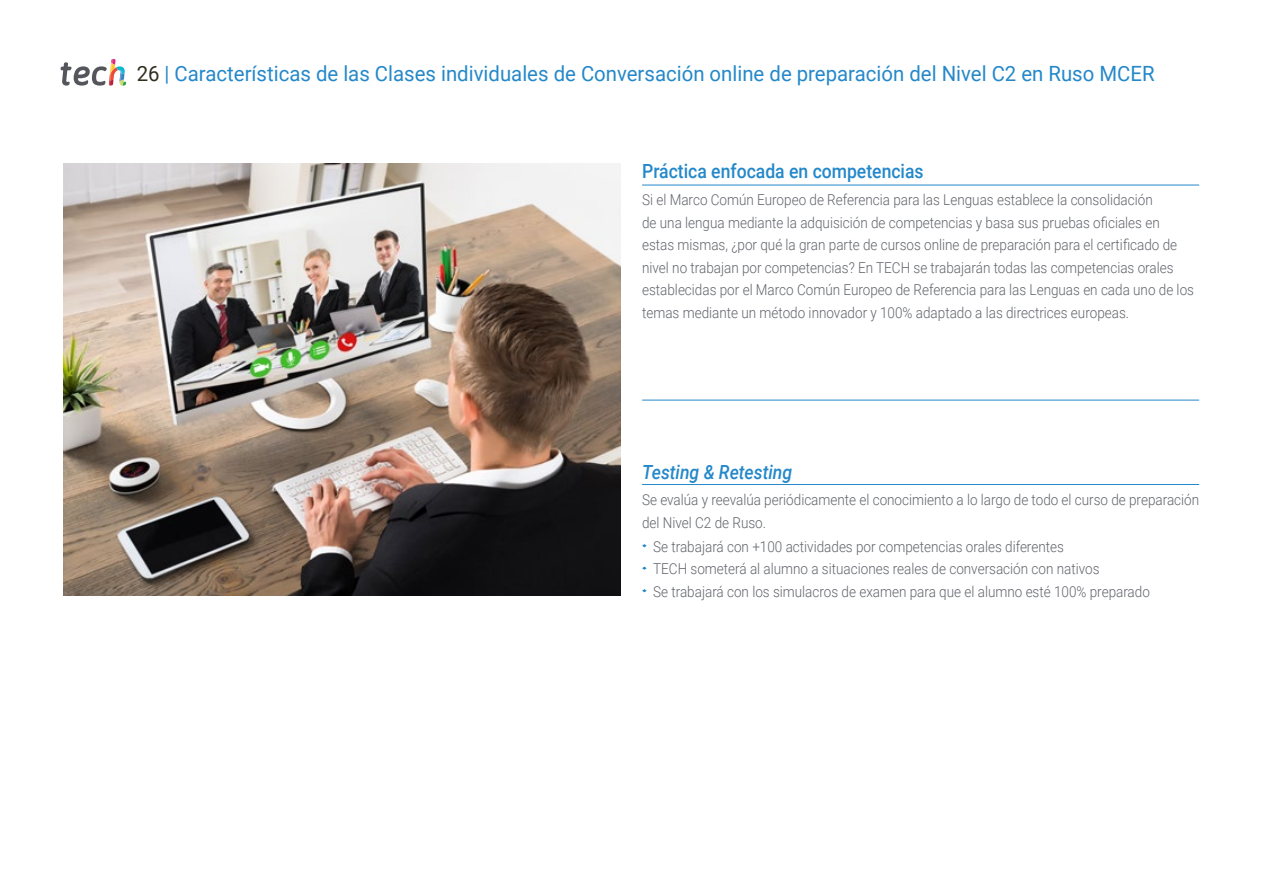
<style>
.page{position:relative;width:1263px;height:893px;background:#fff}
.page>*{position:absolute;margin:0;border:0;box-sizing:border-box;transform-origin:0 0}
.t1{font:21px "Roboto";color:#2488c9}
.t2{font:500 19.5px "Roboto";color:#2488c9;scale:.9 1}
.t3{font:italic 500 19.5px "Roboto";color:#2488c9;scale:.9 1}
.t4{font:300 15px/22.5px "Roboto";color:#61646a;scale:.9 1}
.s1{color:#312e20}
</style>
<div class="page">
<svg style="left:61px;top:59px;width:65px;height:27px"></svg>
<img style="left:64px;top:164px;width:557px;height:431px">
<hr style="left:642px;top:484px;width:557px;height:1px;background:#2488c9">
<hr style="left:642px;top:185px;width:557px;height:1px;background:#2488c9">
<hr style="left:642px;top:400px;width:557px;height:1px;background:#2488c9">
<svg style="left:642px;top:544px;width:5px;height:3px"></svg>
<svg style="left:642px;top:567px;width:5px;height:3px"></svg>
<svg style="left:642px;top:589px;width:5px;height:3px"></svg>
<h1 class="t1" style="left:137px;top:59px;width:1019px"><span class="s1">26</span> | Características de las Clases individuales de Conversación online de preparación del Nivel C2 en Ruso MCER</h1>
<h2 class="t2" style="left:642px;top:158px;width:314px">Práctica enfocada en competencias</h2>
<p class="t4" style="left:642px;top:188px;width:615px">Si el Marco Común Europeo de Referencia para las Lenguas establece la consolidación<br>de una lengua mediante la adquisición de competencias y basa sus pruebas oficiales en estas mismas, ¿por qué la gran parte de cursos online de preparación para el certificado de nivel no trabajan por competencias? En TECH se trabajarán todas las competencias orales establecidas por el Marco Común Europeo de Referencia para las Lenguas en cada uno de los temas mediante un método innovador y 100% adaptado a las directrices europeas.</p>
<h2 class="t3" style="left:642px;top:458px;width:168px">Testing &amp; Retesting</h2>
<p class="t4" style="left:642px;top:488px;width:620px">Se evalúa y reevalúa periódicamente el conocimiento a lo largo de todo el curso de preparación del Nivel C2 de Ruso.</p>
<p class="t4" style="left:653px;top:535px;width:553px">Se trabajará con +100 actividades por competencias orales diferentes<br>TECH someterá al alumno a situaciones reales de conversación con nativos<br>Se trabajará con los simulacros de examen para que el alumno esté 100% preparado</p>
</div>
